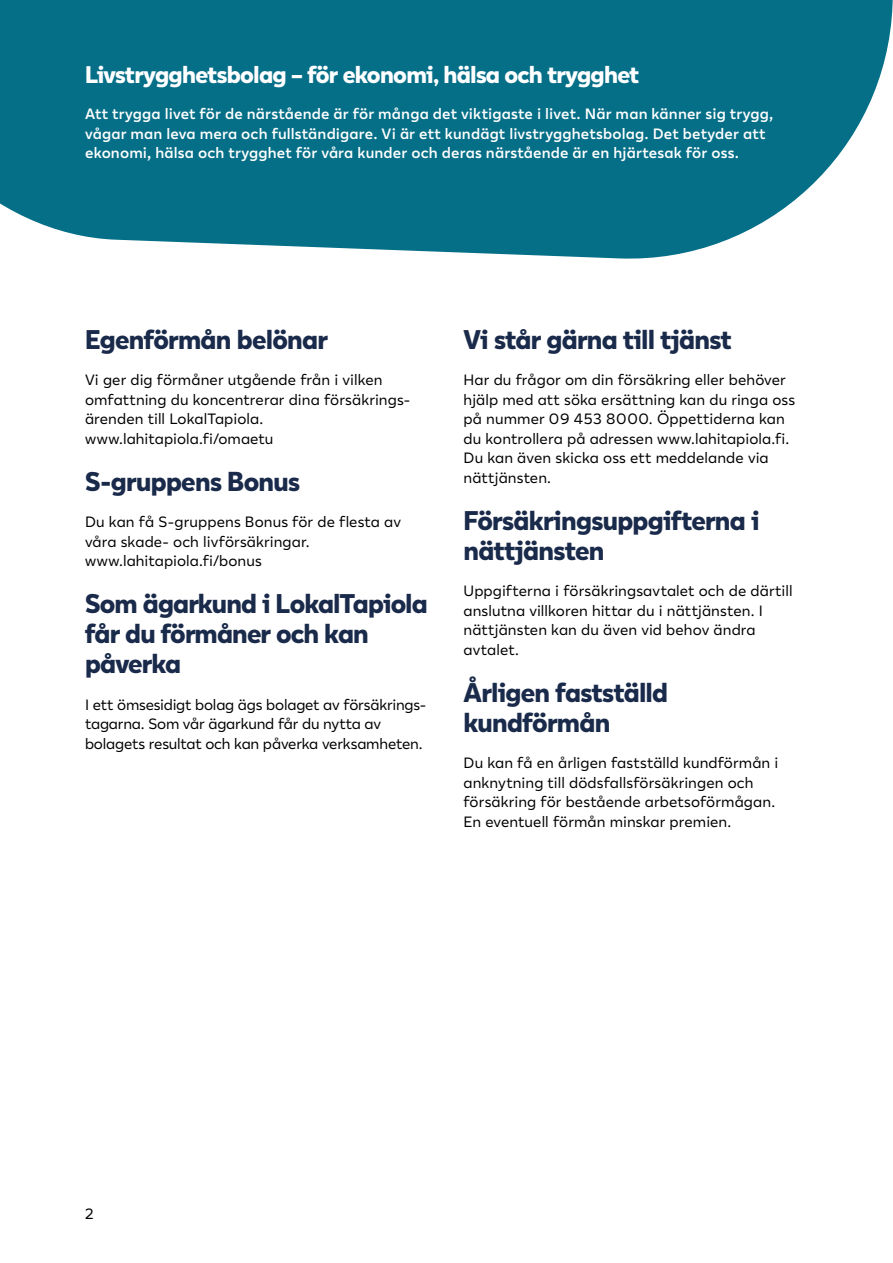
<style>
.page{position:relative;width:893px;height:1263px;background:#fff}
.page>*{position:absolute;margin:0;border:0;box-sizing:border-box;transform-origin:0 0}
.H3_s2ots{font:800 27px/30px "Lahi Tapiola Sans";letter-spacing:-.025em;color:#1a2a4a}
.H2_s2_otsikko_nega{font:800 24px "Lahi Tapiola Sans";letter-spacing:-.03em;color:#fff}
.t1{font:15px/19.5px "Lahi Tapiola Sans";letter-spacing:.005em;color:#000}
.t2{font:600 15px/19.5px "Lahi Tapiola Sans";letter-spacing:.01em;color:#fff}
.t3{font:15px/19.5px "Lahi Tapiola Sans";letter-spacing:-.015em;color:#000}
</style>
<div class="page">
<svg style="left:0;top:0;width:893px;height:259px;background:#1d7c93"></svg>
<h2 class="H2_s2_otsikko_nega" style="left:85px;top:55px;width:556px">Livstrygghetsbolag – för ekonomi, hälsa och trygghet</h2>
<p class="t2" style="left:85px;top:104px;width:690px">Att trygga livet för de närstående är för många det viktigaste i livet. När man känner sig trygg, vågar man leva mera och fullständigare. Vi är ett kundägt livstrygghetsbolag. Det betyder att ekonomi, hälsa och trygghet för våra kunder och deras närstående är en hjärtesak för oss.</p>
<h3 class="H3_s2ots" style="left:85px;top:321px;width:245px">Egenförmån belönar</h3>
<p class="t1" style="left:85px;top:369px;width:327px">Vi ger dig förmåner utgående från i vilken omfattning du koncentrerar dina försäkrings&shy;ärenden till LokalTapiola. www.lahitapiola.fi/omaetu</p>
<h3 class="H3_s2ots" style="left:85px;top:463px;width:217px">S-gruppens Bonus</h3>
<p class="t1" style="left:85px;top:511px;width:318px">Du kan få S-gruppens Bonus för de flesta av våra skade- och livförsäkringar. www.lahitapiola.fi/bonus</p>
<h3 class="H3_s2ots" style="left:85px;top:586px;width:344px">Som ägarkund i LokalTapiola får du förmåner och kan påverka</h3>
<p class="t3" style="left:85px;top:694px;width:343px">I ett ömsesidigt bolag ägs bolaget av försäkrings&shy;tagarna. Som vår ägarkund får du nytta av bolagets resultat och kan påverka verksamheten.</p>
<h3 class="H3_s2ots" style="left:463px;top:321px;width:270px">Vi står gärna till tjänst</h3>
<p class="t1" style="left:463px;top:369px;width:333px">Har du frågor om din försäkring eller behöver hjälp med att söka ersättning kan du ringa oss på nummer 09 453 8000. Öppettiderna kan du kontrollera på adressen www.lahitapiola.fi.<br>Du kan även skicka oss ett meddelande via nättjänsten.</p>
<h3 class="H3_s2ots" style="left:463px;top:502px;width:298px">Försäkringsuppgifterna i nättjänsten</h3>
<p class="t1" style="left:463px;top:580px;width:331px">Uppgifterna i försäkringsavtalet och de därtill anslutna villkoren hittar du i nättjänsten. I nättjänsten kan du även vid behov ändra avtalet.</p>
<h3 class="H3_s2ots" style="left:463px;top:674px;width:206px">Årligen fastställd kundförmån</h3>
<p class="t1" style="left:463px;top:752px;width:316px">Du kan få en årligen fastställd kundförmån i anknytning till dödsfallsförsäkringen och försäkring för bestående arbetsoförmågan.<br>En eventuell förmån minskar premien.</p>
<p class="t1" style="left:85px;top:1203px;width:10px">2</p>
</div>
